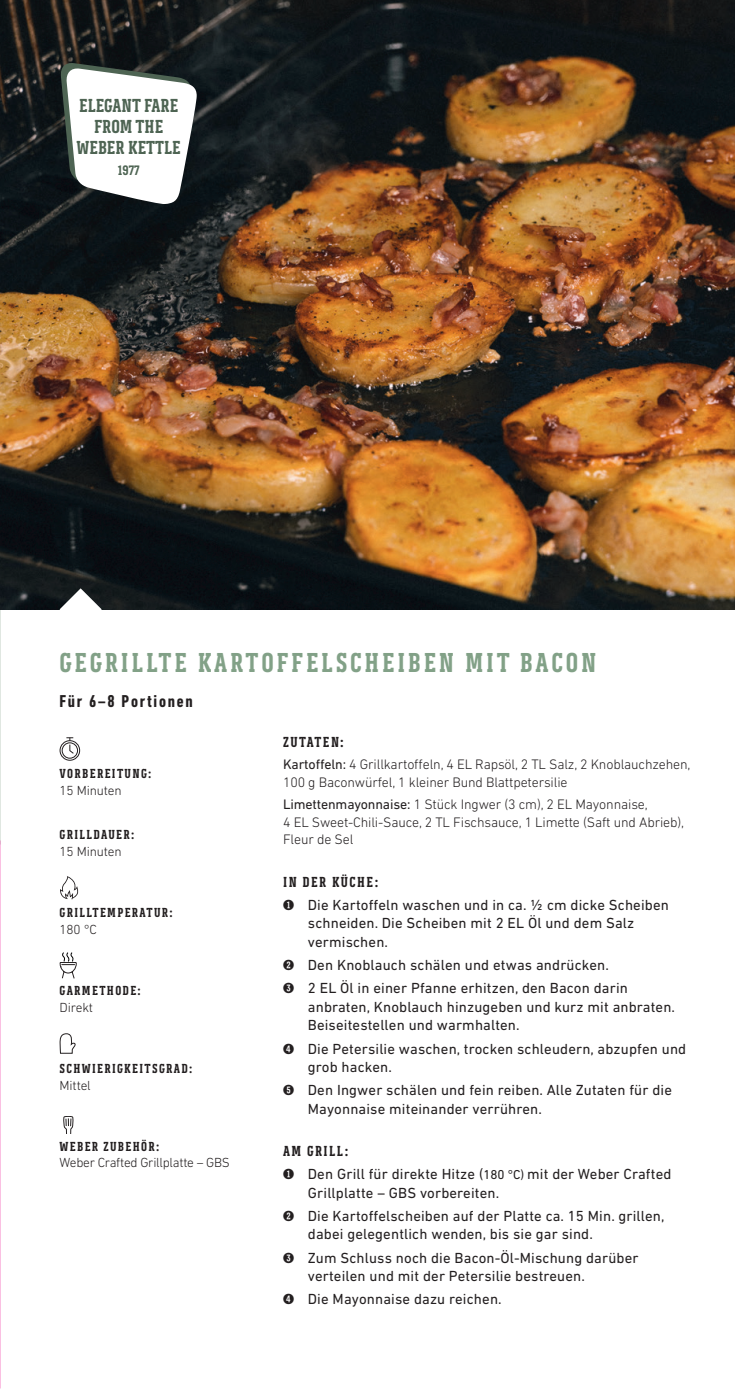
<style>
.page{position:relative;width:735px;height:1389px;background:#fff}
.page>*{position:absolute;margin:0;border:0;box-sizing:border-box;transform-origin:0 0}
.t1{font:700 28px "Weber Serif";letter-spacing:.1em;color:#82a187}
.t2{font:700 19.25px/21px "Weber Serif";color:#4e6453;text-align:center}
.t3{font:700 condensed 17.5px "DIN Next LT Pro";letter-spacing:.1em;color:#231f20}
.t4{font:14.88px/18.4px "DIN Next LT Pro";letter-spacing:.01em;color:#231f20}
.t5{font:700 14.88px "Weber Serif";letter-spacing:.1em;color:#231f20}
.t6{font:300 14px/17.5px "DIN Next LT Pro";letter-spacing:-.01em;color:#231f20}
.t7{font:700 14px "Weber Serif";color:#4e6453}
.t8{font:700 13.47px "Weber Serif";letter-spacing:.1em;color:#231f20}
.t9{font:300 13.47px "DIN Next LT Pro";letter-spacing:-.01em;color:#231f20}
.s1{font-weight:400}
.s2{font-family:"Weber Serif";font-weight:700}
.s3{font-size:13.12px}
</style>
<div class="page">
<img style="left:0;top:840px;width:1px;height:549px">
<img style="left:0;top:0;width:734px;height:609px">
<svg style="left:60px;top:588px;width:42px;height:22px"></svg>
<div style="left:60px;top:740px;width:20px;height:21px;border:1px solid #231f20;border-radius:50%"></div>
<div style="left:62px;top:742px;width:16px;height:17px;border:1px solid #231f20;border-radius:50%"></div>
<svg style="left:66px;top:737px;width:9px;height:17px"></svg>
<svg style="left:60px;top:876px;width:18px;height:23px"></svg>
<svg style="left:60px;top:953px;width:17px;height:25px"></svg>
<svg style="left:60px;top:1033px;width:16px;height:21px"></svg>
<svg style="left:63px;top:1116px;width:11px;height:18px"></svg>
<svg style="left:60px;top:62px;width:137px;height:143px"></svg>
<p class="t2" style="left:77px;top:95px;width:106px">ELEGANT FARE<br>FROM THE<br>WEBER KETTLE</p>
<p class="t7" style="left:118px;top:163px;width:23px">1977</p>
<h1 class="t1" style="left:60px;top:647px;width:538px">GEGRILLTE KARTOFFELSCHEIBEN MIT BACON</h1>
<p class="t3" style="left:60px;top:692px;width:135px">Für 6–8 Portionen</p>
<p class="t5" style="left:283px;top:734px;width:62px">ZUTATEN:</p>
<p class="t6" style="left:283px;top:756px;width:409px"><span class="s1">Kartoffeln:</span> 4 Grillkartoffeln, 4 EL Rapsöl, 2 TL Salz, 2 Knoblauchzehen,<br>100 g Baconwürfel, 1 kleiner Bund Blattpetersilie</p>
<p class="t6" style="left:283px;top:796px;width:402px"><span class="s1">Limettenmayonnaise:</span> 1 Stück Ingwer (3 cm), 2 EL Mayonnaise,<br>4 EL Sweet-Chili-Sauce, 2 TL Fischsauce, 1 Limette (Saft und Abrieb),<br>Fleur de Sel</p>
<p class="t5" style="left:283px;top:873px;width:96px">IN DER KÜCHE:</p>
<p class="t4" style="left:308px;top:896px;width:362px;text-indent:-25px"><span class="s2">1</span> Die Kartoffeln waschen und in ca. ½ cm dicke Scheiben schneiden. Die Scheiben mit 2 EL Öl und dem Salz vermischen.</p>
<p class="t4" style="left:283px;top:953px;width:346px;line-height:23.3px"><span class="s2">2</span> Den Knoblauch schälen und etwas andrücken.<br><span class="s2">3</span> 2 EL Öl in einer Pfanne erhitzen, den Bacon darin</p>
<p class="t4" style="left:308px;top:997px;width:368px">anbraten, Knoblauch hinzugeben und kurz mit anbraten.<br>Beiseitestellen und warmhalten.</p>
<p class="t4" style="left:308px;top:1039px;width:379px;text-indent:-25px"><span class="s2">4</span> Die Petersilie waschen, trocken schleudern, abzupfen und grob hacken.</p>
<p class="t4" style="left:308px;top:1081px;width:365px;text-indent:-25px"><span class="s2">5</span> Den Ingwer schälen und fein reiben. Alle Zutaten für die<br>Mayonnaise miteinander verrühren.</p>
<p class="t5" style="left:283px;top:1142px;width:67px">AM GRILL:</p>
<p class="t4" style="left:308px;top:1165px;width:365px;text-indent:-25px"><span class="s2">1</span> Den Grill für direkte Hitze (<span class="s3">180 °C)</span> mit der Weber Crafted<br>Grillplatte – GBS vorbereiten.</p>
<p class="t4" style="left:308px;top:1207px;width:358px;text-indent:-25px"><span class="s2">2</span> Die Kartoffelscheiben auf der Platte ca. 15 Min. grillen, dabei gelegentlich wenden, bis sie gar sind.</p>
<p class="t4" style="left:308px;top:1248px;width:332px;text-indent:-25px"><span class="s2">3</span> Zum Schluss noch die Bacon-Öl-Mischung darüber verteilen und mit der Petersilie bestreuen.</p>
<p class="t4" style="left:283px;top:1290px;width:220px"><span class="s2">4</span> Die Mayonnaise dazu reichen.</p>
<p class="t8" style="left:60px;top:766px;width:93px">VORBEREITUNG:</p>
<p class="t9" style="left:60px;top:783px;width:64px">15 Minuten</p>
<p class="t8" style="left:60px;top:827px;width:76px">GRILLDAUER:</p>
<p class="t9" style="left:60px;top:844px;width:64px">15 Minuten</p>
<p class="t8" style="left:60px;top:905px;width:114px">GRILLTEMPERATUR:</p>
<p class="t9" style="left:60px;top:922px;width:39px">180 °C</p>
<p class="t8" style="left:60px;top:983px;width:82px">GARMETHODE:</p>
<p class="t9" style="left:60px;top:1000px;width:35px">Direkt</p>
<p class="t8" style="left:60px;top:1061px;width:134px">SCHWIERIGKEITSGRAD:</p>
<p class="t9" style="left:60px;top:1078px;width:33px">Mittel</p>
<p class="t8" style="left:60px;top:1139px;width:101px">WEBER ZUBEHÖR:</p>
<p class="t9" style="left:60px;top:1155px;width:172px">Weber Crafted Grillplatte – GBS</p>
</div>
